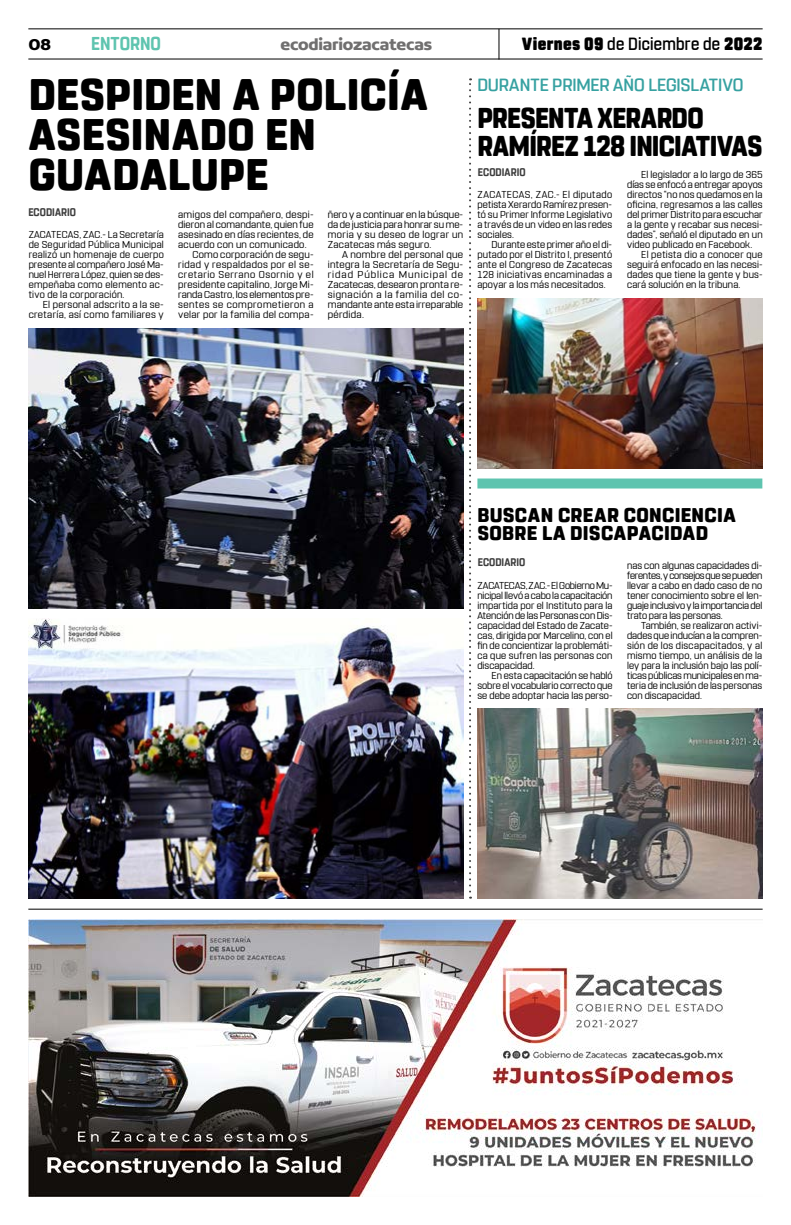
<style>
.page{position:relative;width:791px;height:1225px;background:#fff}
.page>*{position:absolute;margin:0;border:0;box-sizing:border-box;transform-origin:0 0}
.t1{font:800 44px/40px "Rohn Rounded";letter-spacing:.01em;color:#000}
.t2{font:800 28.6px/28px "Rohn Rounded";letter-spacing:-.025em;color:#000;scale:.91 1}
.t3{font:800 19.8px/18px "Rohn Rounded";letter-spacing:.015em;color:#000}
.t4{font:700 18.6px "Rohn Rounded";letter-spacing:-.005em;color:#5ec4af;scale:.91 1}
.t5{font:500 17.6px "Rohn Rounded";letter-spacing:-.005em;color:#36a1a1}
.t6{font:900 17.6px "Rohn Rounded";letter-spacing:.02em;color:#000;scale:.91 1}
.t7{font:700 16.9px "Concord";letter-spacing:-.01em;color:#706f6f}
.t8{font:700 16.9px "Concord";color:#000}
.t9{font:700 11px "Rohn Rounded";letter-spacing:.005em;color:#3d3d3d;scale:.91 1}
.t10{font:10px/10px "Rohn Rounded";letter-spacing:.02em;color:#000;text-align:justify}
.t11{font:10px/10px "Rohn Rounded";letter-spacing:.02em;color:#000;text-align:justify;scale:1.04 1}
.t12{font:10px "Rohn Rounded";letter-spacing:.055em;color:#000}
.t13{font:10px "Rohn Rounded";color:#000}
.t14{font:10px "Rohn Rounded";letter-spacing:.04em;color:#000}
.s1{font-weight:500}
</style>
<div class="page">
<hr style="left:28px;top:28px;width:735px;height:1px;background:#000">
<hr style="left:28px;top:59px;width:735px;height:1px;background:#000">
<hr style="left:498px;top:29px;width:1px;height:31px;background:#000">
<svg style="left:469px;top:78px;width:2px;height:820px"></svg>
<img style="left:28px;top:919px;width:734px;height:277px">
<hr style="left:28px;top:908px;width:735px;height:1px;background:#000">
<div style="left:477px;top:478px;width:285px;height:10px;background:#5ec4af"></div>
<img style="left:28px;top:328px;width:435px;height:280px">
<img style="left:28px;top:618px;width:435px;height:280px">
<img style="left:477px;top:298px;width:285px;height:170px">
<img style="left:477px;top:708px;width:285px;height:190px">
<h3 class="t8" style="left:28px;top:34px;width:24px">08</h3>
<h3 class="t4" style="left:91px;top:32px;width:78px">ENTORNO</h3>
<h3 class="t7" style="left:280px;top:34px;width:153px">ecodiariozacatecas</h3>
<h3 class="t6" style="left:522px;top:33px;width:266px">Viernes 09 <span class="s1">de Diciembre de</span> 2022</h3>
<h1 class="t1" style="left:29px;top:75px;width:400px">DESPIDEN A POLICÍA<br>ASESINADO EN<br>GUADALUPE</h1>
<p class="t10" style="left:477px;top:190px;width:136px">ZACATECAS, ZAC.- El diputado petista Xerardo Ramírez presen&shy;tó su Primer Informe Legislativo a través de un video en las redes sociales.</p>
<p class="t10" style="left:477px;top:240px;width:136px;text-indent:14px">Durante este primer año el di&shy;putado por el Distrito I, presentó ante el Congreso de Zacatecas 128 iniciativas encaminadas a apoyar a los más necesitados.</p>
<h3 class="t5" style="left:477px;top:75px;width:268px">DURANTE PRIMER AÑO LEGISLATIVO</h3>
<h2 class="t2" style="left:477px;top:105px;width:315px">PRESENTA XERARDO<br>RAMÍREZ 128 INICIATIVAS</h2>
<p class="t9" style="left:478px;top:166px;width:54px">ECODIARIO</p>
<p class="t10" style="left:627px;top:170px;width:137px;text-indent:14px">El legislador a lo largo de 365 días se enfocó a entregar apoyos directos “no nos quedamos en la oficina, regresamos a las calles del primer Distrito para escuchar a la gente y recabar sus necesi&shy;dades”, señaló el diputado en un video publicado en Facebook.</p>
<p class="t10" style="left:627px;top:250px;width:137px;text-indent:14px">El petista dio a conocer que seguirá enfocado en las necesi&shy;dades que tiene la gente y bus&shy;cará solución en la tribuna.</p>
<p class="t9" style="left:28px;top:206px;width:54px">ECODIARIO</p>
<p class="t10" style="left:178px;top:210px;width:137px">amigos del compañero, despi-</p>
<p class="t10" style="left:178px;top:220px;width:137px">dieron al comandante, quien fue</p>
<p class="t10" style="left:178px;top:230px;width:137px">asesinado en días recientes, de</p>
<p class="t10" style="left:178px;top:240px;width:130px">acuerdo con un comunicado.</p>
<p class="t10" style="left:192px;top:250px;width:123px">Como corporación de segu-</p>
<p class="t14" style="left:178px;top:259px;width:137px">ridad y respaldados por el se-</p>
<p class="t12" style="left:178px;top:269px;width:137px">cretario Serrano Osornio y el</p>
<p class="t10" style="left:178px;top:280px;width:137px">presidente capitalino, Jorge Mi-</p>
<p class="t13" style="left:178px;top:289px;width:137px">randa Castro, los elementos pre-</p>
<p class="t12" style="left:178px;top:299px;width:137px">sentes se comprometieron a</p>
<p class="t10" style="left:178px;top:310px;width:137px">velar por la familia del compa-</p>
<p class="t10" style="left:328px;top:210px;width:137px">ñero y a continuar en la búsque&shy;da de justicia para honrar su me&shy;moria y su deseo de lograr un Zacatecas más seguro.</p>
<p class="t11" style="left:328px;top:250px;width:132px;text-indent:14px">A nombre del personal que integra la Secretaría de Segu&shy;ridad Pública Municipal de Zacatecas, desearon pronta re&shy;signación a la familia del co&shy;mandante ante esta irreparable pérdida.</p>
<p class="t10" style="left:29px;top:230px;width:137px">ZACATECAS, ZAC.- La Secretaría de Seguridad Pública Municipal realizó un homenaje de cuerpo presente al compañero José Ma&shy;nuel Herrera López, quien se des&shy;empeñaba como elemento ac&shy;tivo de la corporación.</p>
<p class="t10" style="left:29px;top:300px;width:137px;text-align:right">El personal adscrito a la se&shy;cretaría, así como familiares y</p>
<h3 class="t3" style="left:477px;top:506px;width:260px">BUSCAN CREAR CONCIENCIA<br>SOBRE LA DISCAPACIDAD</h3>
<p class="t9" style="left:478px;top:556px;width:54px">ECODIARIO</p>
<p class="t10" style="left:627px;top:560px;width:137px">nas con algunas capacidades di&shy;ferentes, y consejos que se pueden llevar a cabo en dado caso de no tener conocimiento sobre el len&shy;guaje inclusivo y la importancia del trato para las personas.</p>
<p class="t10" style="left:627px;top:620px;width:137px;text-indent:14px">También, se realizaron activi&shy;dades que inducían a la compren&shy;sión de los discapacitados, y al mismo tiempo, un análisis de la ley para la inclusión bajo las polí&shy;ticas públicas municipales en ma&shy;teria de inclusión de las personas con discapacidad.</p>
<p class="t10" style="left:477px;top:580px;width:137px">ZACATECAS, ZAC.- El Gobierno Mu&shy;nicipal llevó a cabo la capacitación impartida por el Instituto para la Atención de las Personas con Dis&shy;capacidad del Estado de Zacate&shy;cas, dirigida por Marcelino, con el fin de concientizar la problemáti&shy;ca que sufren las personas con discapacidad.</p>
<p class="t10" style="left:477px;top:670px;width:137px;text-indent:14px">En esta capacitación se habló sobre el vocabulario correcto que se debe adoptar hacia las perso-</p>
</div>
